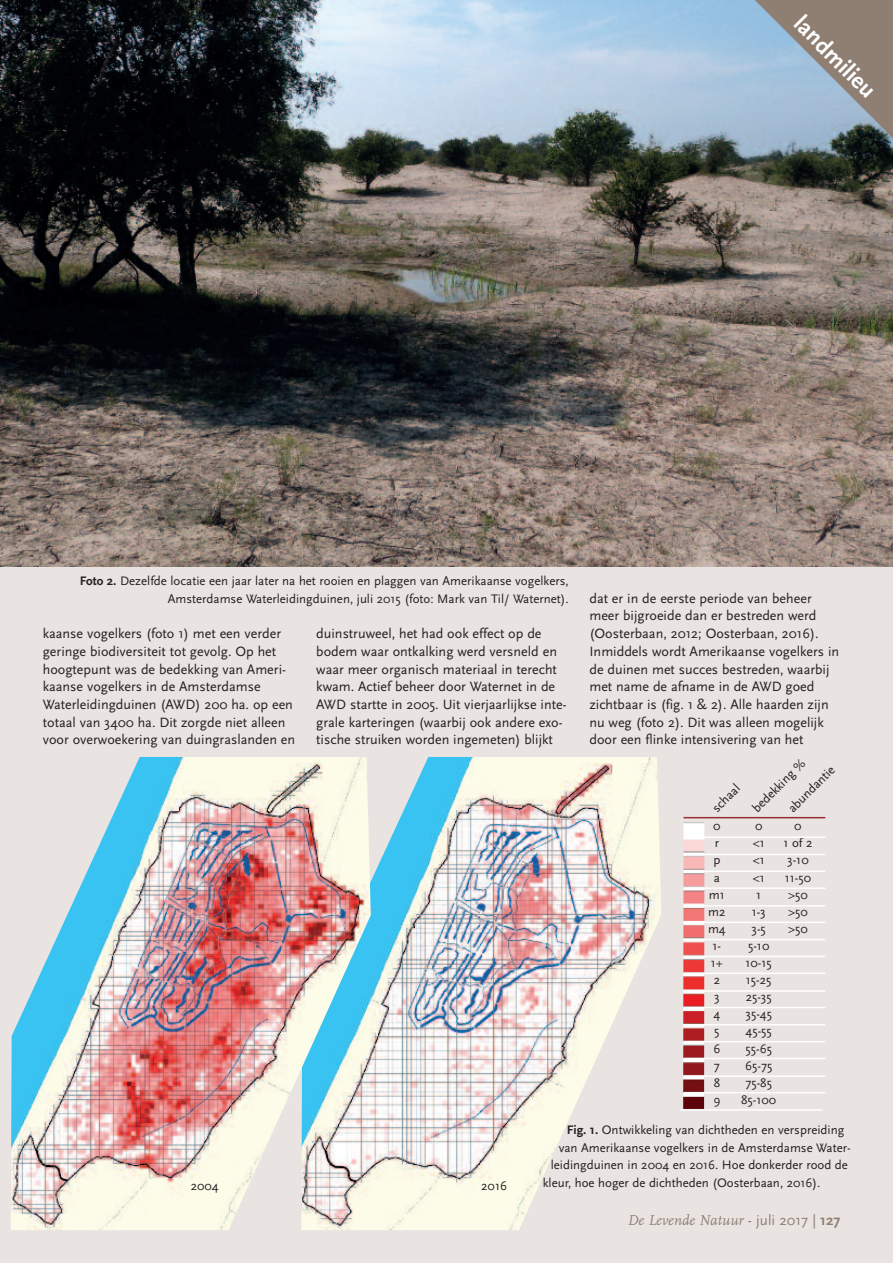
<style>
.page{position:relative;width:893px;height:1263px;background:#e9e4e1}
.page>*{position:absolute;margin:0;border:0;box-sizing:border-box;transform-origin:0 0}
.t1{font:700 24px "Scala Sans";color:#fff}
.t2{font:italic 15px "FF Scala";color:#8f7e72}
.t3{font:14.1px/17.7px "Scala Sans";color:#231f20}
.t4{font:12.9px/17.7px "Scala Sans";color:#231f20;text-align:right}
.s1{font-weight:700}
.s2{font-family:"Scala Sans";font-style:normal}
.s3{font-family:"Scala Sans";font-weight:700;font-style:normal}
</style>
<div class="page">
<img style="left:683px;top:822px;width:21px;height:287px">
<img style="left:0;top:0;width:893px;height:567px">
<svg style="left:733px;top:0;width:160px;height:159px;background:#8e98a1"></svg>
<img style="left:371px;top:757px;width:290px;height:473px">
<hr style="left:683px;top:836px;width:142px;height:2px;background:#fff">
<hr style="left:683px;top:817px;width:142px;height:1px;background:#962e33">
<hr style="left:683px;top:854px;width:142px;height:1px;background:#fff">
<hr style="left:683px;top:870px;width:142px;height:2px;background:#fff">
<hr style="left:683px;top:887px;width:142px;height:2px;background:#fff">
<hr style="left:683px;top:921px;width:142px;height:2px;background:#fff">
<hr style="left:683px;top:905px;width:142px;height:1px;background:#fff">
<hr style="left:683px;top:939px;width:142px;height:1px;background:#fff">
<hr style="left:683px;top:956px;width:142px;height:1px;background:#fff">
<hr style="left:683px;top:972px;width:142px;height:2px;background:#fff">
<hr style="left:683px;top:1007px;width:142px;height:1px;background:#fff">
<hr style="left:683px;top:990px;width:142px;height:2px;background:#fff">
<hr style="left:683px;top:1024px;width:142px;height:1px;background:#fff">
<hr style="left:683px;top:1041px;width:142px;height:1px;background:#fff">
<hr style="left:683px;top:1058px;width:142px;height:1px;background:#fff">
<hr style="left:683px;top:1092px;width:142px;height:1px;background:#fff">
<hr style="left:683px;top:1075px;width:142px;height:2px;background:#fff">
<hr style="left:680px;top:1109px;width:142px;height:2px;background:#fff">
<img style="left:11px;top:757px;width:360px;height:473px">
<h1 class="t1" style="left:808px;top:9px;width:106px;rotate:45deg">landmilieu</h1>
<p class="t4" style="left:80px;top:572px;width:490px"><span class="s1">Foto 2.</span> Dezelfde locatie een jaar later na het rooien en plaggen van Amerikaanse vogelkers,<br>Amsterdamse Waterleidingduinen, juli 2015 (foto: Mark van Til/ Waternet).</p>
<p class="t3" style="left:43px;top:624px;width:254px">kaanse vogelkers (foto 1) met een verder geringe biodiversiteit tot gevolg. Op het hoogtepunt was de bedekking van Ameri&shy;kaanse vogelkers in de Amsterdamse Waterleidingduinen (AWD) 200 ha. op een totaal van 3400 ha. Dit zorgde niet alleen voor overwoekering van duingraslanden en</p>
<p class="t3" style="left:316px;top:624px;width:252px">duinstruweel, het had ook effect op de bodem waar ontkalking werd versneld en waar meer organisch materiaal in terecht kwam. Actief beheer door Waternet in de AWD startte in 2005. Uit vierjaarlijkse inte&shy;grale karteringen (waarbij ook andere exo&shy;tische struiken worden ingemeten) blijkt</p>
<p class="t3" style="left:589px;top:589px;width:251px">dat er in de eerste periode van beheer meer bijgroeide dan er bestreden werd (Oosterbaan, 2012; Oosterbaan, 2016).<br>Inmiddels wordt Amerikaanse vogelkers in de duinen met succes bestreden, waarbij met name de afname in de AWD goed zichtbaar is (fig. 1 &amp; 2). Alle haarden zijn nu weg (foto 2). Dit was alleen mogelijk door een flinke intensivering van het</p>
<p class="t4" style="left:708px;top:804px;width:35px;rotate:-45deg">schaal</p>
<p class="t4" style="left:748px;top:804px;width:70px;rotate:-45deg">bedekking %</p>
<p class="t4" style="left:784px;top:804px;width:62px;rotate:-45deg">abundantie</p>
<p class="t4" style="left:713px;top:817px;width:9px">0</p>
<p class="t4" style="left:755px;top:817px;width:9px">0</p>
<p class="t4" style="left:794px;top:817px;width:9px">0</p>
<p class="t4" style="left:715px;top:834px;width:6px">r</p>
<p class="t4" style="left:753px;top:834px;width:14px">&lt;1</p>
<p class="t4" style="left:783px;top:834px;width:31px">1of2</p>
<p class="t4" style="left:713px;top:851px;width:9px">p</p>
<p class="t4" style="left:753px;top:851px;width:14px">&lt;1</p>
<p class="t4" style="left:787px;top:851px;width:23px">3-10</p>
<p class="t4" style="left:714px;top:868px;width:8px">a</p>
<p class="t4" style="left:753px;top:868px;width:14px">&lt;1</p>
<p class="t4" style="left:785px;top:868px;width:28px">11-50</p>
<p class="t4" style="left:709px;top:885px;width:17px">m1</p>
<p class="t4" style="left:756px;top:885px;width:7px">1</p>
<p class="t4" style="left:788px;top:885px;width:21px">&gt;50</p>
<p class="t4" style="left:708px;top:902px;width:19px">m2</p>
<p class="t4" style="left:752px;top:902px;width:16px">1-3</p>
<p class="t4" style="left:788px;top:902px;width:21px">&gt;50</p>
<p class="t4" style="left:708px;top:919px;width:19px">m4</p>
<p class="t4" style="left:751px;top:919px;width:16px">3-5</p>
<p class="t4" style="left:788px;top:919px;width:21px">&gt;50</p>
<p class="t4" style="left:713px;top:937px;width:10px">1-</p>
<p class="t4" style="left:748px;top:937px;width:23px">5-10</p>
<p class="t4" style="left:711px;top:954px;width:14px">1+</p>
<p class="t4" style="left:746px;top:954px;width:28px">10-15</p>
<p class="t4" style="left:714px;top:971px;width:8px">2</p>
<p class="t4" style="left:746px;top:971px;width:27px">15-25</p>
<p class="t4" style="left:714px;top:988px;width:7px">3</p>
<p class="t4" style="left:746px;top:988px;width:28px">25-35</p>
<p class="t4" style="left:713px;top:1005px;width:8px">4</p>
<p class="t4" style="left:745px;top:1005px;width:28px">35-45</p>
<p class="t4" style="left:714px;top:1022px;width:7px">5</p>
<p class="t4" style="left:745px;top:1022px;width:28px">45-55</p>
<p class="t4" style="left:713px;top:1039px;width:9px">6</p>
<p class="t4" style="left:745px;top:1039px;width:28px">55-65</p>
<p class="t4" style="left:714px;top:1056px;width:7px">7</p>
<p class="t4" style="left:745px;top:1056px;width:29px">65-75</p>
<p class="t4" style="left:714px;top:1073px;width:8px">8</p>
<p class="t4" style="left:745px;top:1073px;width:28px">75-85</p>
<p class="t4" style="left:713px;top:1090px;width:9px">9</p>
<p class="t4" style="left:741px;top:1090px;width:37px">85-100</p>
<p class="t4" style="left:191px;top:1176px;width:29px">2004</p>
<p class="t4" style="left:481px;top:1176px;width:27px">2016</p>
<p class="t4" style="left:567px;top:1120px;width:279px"><span class="s1">Fig. 1.</span> Ontwikkeling van dichtheden en verspreiding</p>
<p class="t4" style="left:559px;top:1138px;width:293px">van Amerikaanse vogelkers in de Amsterdamse Water-</p>
<p class="t4" style="left:551px;top:1156px;width:299px">leidingduinen in 2004 en 2016. Hoe donkerder rood de</p>
<p class="t4" style="left:543px;top:1174px;width:279px">kleur, hoe hoger de dichtheden (Oosterbaan, 2016).</p>
<p class="t2" style="left:627px;top:1211px;width:215px">De Levende Natuur <span class="s2">- juli 2017 |</span> <span class="s3">127</span></p>
</div>
